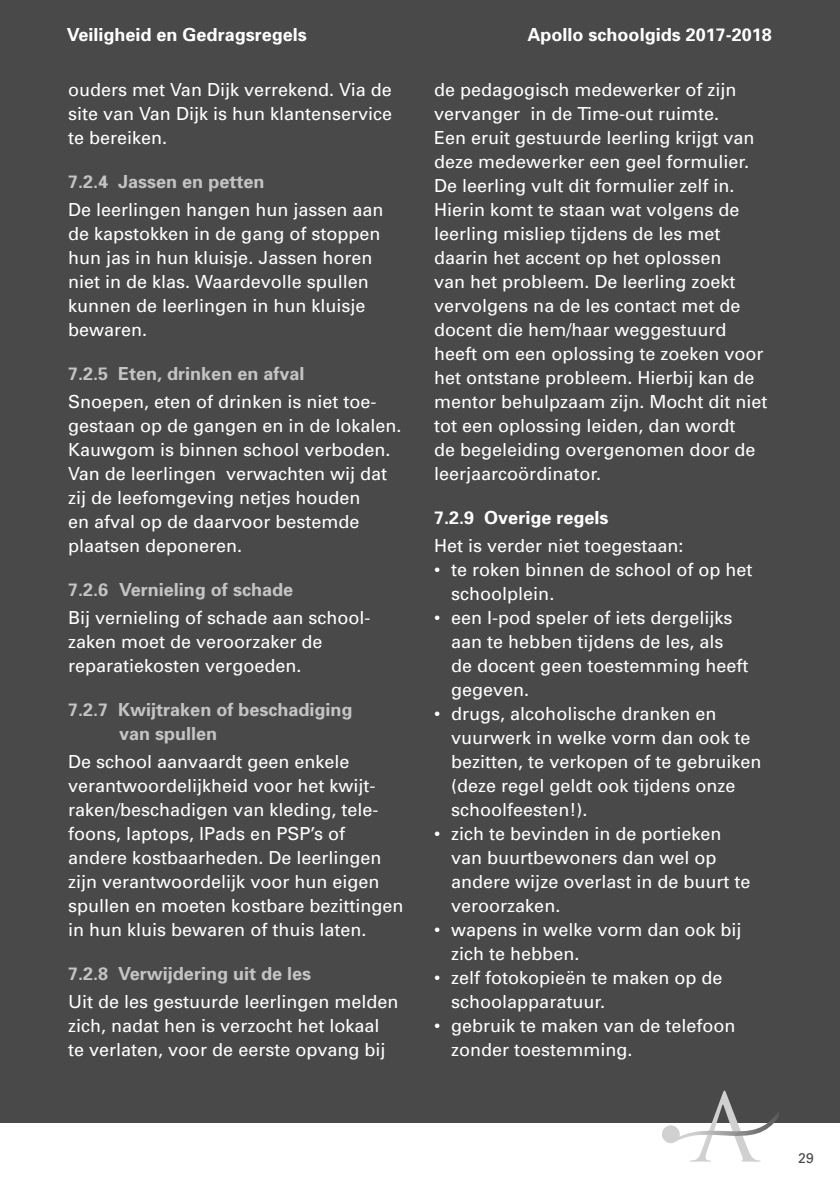
<style>
.page{position:relative;width:840px;height:1191px;background:#fff}
.page>*{position:absolute;margin:0;border:0;box-sizing:border-box;transform-origin:0 0}
.t1{font:18px/24px "Univers";color:#fff}
.t2{font:700 18px/24px "Univers";color:#c4c4c4}
.t3{font:700 18px "Univers";color:#fff}
.t4{font:14px "Univers";color:#494949}
</style>
<div class="page">
<div style="left:0;top:0;width:839px;height:1123px;background:#494949"></div>
<svg style="left:662px;top:1090px;width:117px;height:71px"></svg>
<p class="t3" style="left:67px;top:28px;width:241px">Veiligheid en Gedragsregels</p>
<p class="t3" style="left:527px;top:28px;width:246px">Apollo schoolgids 2017-2018</p>
<p class="t1" style="left:68px;top:79px;width:325px;text-align:justify">ouders met Van Dijk verrekend. Via de site van Van Dijk is hun klantenservice te bereiken.</p>
<p class="t2" style="left:68px;top:171px;width:198px">7.2.4 Jassen en petten</p>
<p class="t1" style="left:68px;top:199px;width:317px">De leerlingen hangen hun jassen aan de kapstokken in de gang of stoppen hun jas in hun kluisje. Jassen horen niet in de klas. Waardevolle spullen kunnen de leerlingen in hun kluisje bewaren.</p>
<p class="t2" style="left:68px;top:363px;width:238px">7.2.5 Eten, drinken en afval</p>
<p class="t1" style="left:68px;top:391px;width:335px">Snoepen, eten of drinken is niet toe&shy;gestaan op de gangen en in de lokalen.<br>Kauwgom is binnen school verboden.<br>Van de leerlingen verwachten wij dat zij de leefomgeving netjes houden<br>en afval op de daarvoor bestemde plaatsen deponeren.</p>
<p class="t2" style="left:68px;top:579px;width:226px">7.2.6 Vernieling of schade</p>
<p class="t1" style="left:68px;top:607px;width:304px">Bij vernieling of schade aan school&shy;zaken moet de veroorzaker de reparatiekosten vergoeden.</p>
<p class="t2" style="left:119px;top:699px;width:235px;text-indent:-51px">7.2.7 Kwijtraken of beschadiging van spullen</p>
<p class="t1" style="left:68px;top:751px;width:337px">De school aanvaardt geen enkele verantwoordelijkheid voor het kwijt&shy;raken/beschadigen van kleding, tele&shy;foons, laptops, IPads en PSP’s of andere kostbaarheden. De leerlingen zijn verantwoordelijk voor hun eigen spullen en moeten kostbare bezittingen in hun kluis bewaren of thuis laten.</p>
<p class="t2" style="left:68px;top:963px;width:244px">7.2.8 Verwijdering uit de les</p>
<p class="t1" style="left:68px;top:991px;width:332px">Uit de les gestuurde leerlingen melden zich, nadat hen is verzocht het lokaal te verlaten, voor de eerste opvang bij</p>
<p class="t1" style="left:434px;top:79px;width:334px">de pedagogisch medewerker of zijn vervanger in de Time-out ruimte.<br>Een eruit gestuurde leerling krijgt van deze medewerker een geel formulier.<br>De leerling vult dit formulier zelf in.<br>Hierin komt te staan wat volgens de leerling misliep tijdens de les met daarin het accent op het oplossen<br>van het probleem. De leerling zoekt vervolgens na de les contact met de docent die hem/haar weggestuurd heeft om een oplossing te zoeken voor het ontstane probleem. Hierbij kan de mentor behulpzaam zijn. Mocht dit niet tot een oplossing leiden, dan wordt<br>de begeleiding overgenomen door de leerjaarcoördinator.</p>
<p class="t3" style="left:434px;top:511px;width:176px">7.2.9 Overige regels</p>
<p class="t1" style="left:434px;top:535px;width:251px">Het is verder niet toegestaan:</p>
<p class="t1" style="left:451px;top:559px;width:303px;text-indent:-17px">• te roken binnen de school of op het schoolplein.</p>
<p class="t1" style="left:451px;top:607px;width:299px;text-indent:-17px">• een I-pod speler of iets dergelijks aan te hebben tijdens de les, als de docent geen toestemming heeft gegeven.</p>
<p class="t1" style="left:451px;top:703px;width:312px;text-indent:-17px">• drugs, alcoholische dranken en vuurwerk in welke vorm dan ook te bezitten, te verkopen of te gebruiken (deze regel geldt ook tijdens onze schoolfeesten!).</p>
<p class="t1" style="left:451px;top:823px;width:301px;text-indent:-17px">• zich te bevinden in de portieken van buurtbewoners dan wel op andere wijze overlast in de buurt te veroorzaken.</p>
<p class="t1" style="left:451px;top:919px;width:292px;text-indent:-17px">• wapens in welke vorm dan ook bij zich te hebben.</p>
<p class="t1" style="left:451px;top:967px;width:273px;text-indent:-17px">• zelf fotokopieën te maken op de schoolapparatuur.</p>
<p class="t1" style="left:451px;top:1015px;width:286px;text-indent:-17px">• gebruik te maken van de telefoon zonder toestemming.</p>
<p class="t4" style="left:797px;top:1152px;width:17px">29</p>
</div>
